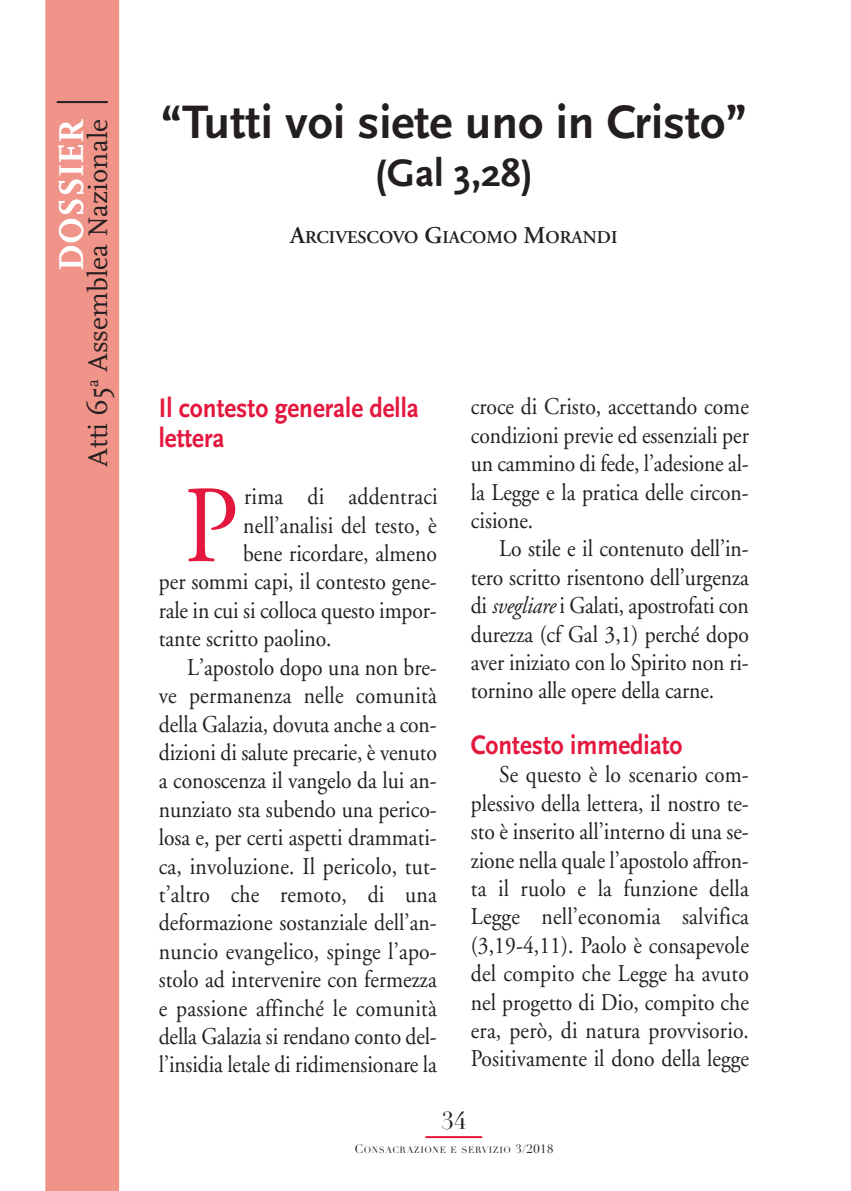
<style>
.page{position:relative;width:851px;height:1191px;background:#fff}
.page>*{position:absolute;margin:0;border:0;box-sizing:border-box;transform-origin:0 0}
.t1{font:109.6px "Adobe Garamond";color:#e4183e;scale:.9 1}
.t2{font:700 49px "Scala Sans";color:#231f20}
.t3{font:700 40px "Scala Sans";color:#231f20}
.t4{font:700 36px "FF Scala";color:#fff}
.t5{font:700 28px/30px "Scala Sans";color:#e4183e;scale:.9 1}
.t6{font:28px "FF Scala";color:#231f20}
.t7{font:24px/28.4px "Adobe Garamond";color:#231f20;text-align:justify;scale:.9 1}
.t8{font:24px "Didot";color:#231f20}
.t9{font:600 18px "Adobe Garamond";color:#231f20}
.t10{font:9px "Didot";letter-spacing:.065em;color:#231f20}
.s1{font-size:24px}
.s2{font-style:italic}
.s3{font-size:12px}
</style>
<div class="page">
<div style="left:45px;top:0;width:74px;height:1191px;background:#f09388"></div>
<hr style="left:425px;top:1136px;width:57px;height:2px;background:#e4183e">
<hr style="left:57px;top:101px;width:51px;height:2px;background:#231f20">
<h3 class="t4" style="left:50px;top:271px;width:153px;rotate:-90deg">DOSSIER</h3>
<p class="t6" style="left:81px;top:466px;width:349px;rotate:-90deg">Atti 65<sup>a</sup> Assemblea Nazionale</p>
<h2 class="t2" style="left:161px;top:92px;width:587px">“Tutti voi siete uno in Cristo”</h2>
<h3 class="t3" style="left:374px;top:149px;width:160px">(Gal 3,28)</h3>
<p class="t9" style="left:290px;top:230px;width:328px"><span class="s1">A</span>RCIVESCOVO <span class="s1">G</span>IACOMO <span class="s1">M</span>ORANDI</p>
<p class="t5" style="left:159px;top:393px;width:290px">Il contesto generale della lettera</p>
<h1 class="t1" style="left:184px;top:482px;width:62px">P</h1>
<p class="t7" style="left:244px;top:484px;width:216px">rima di addentraci</p>
<p class="t7" style="left:243px;top:513px;width:217px">nell’analisi del testo, è</p>
<p class="t7" style="left:243px;top:541px;width:217px">bene ricordare, almeno</p>
<p class="t7" style="left:159px;top:570px;width:310px">per sommi capi, il contesto gene-</p>
<p class="t7" style="left:159px;top:598px;width:310px">rale in cui si colloca questo impor-</p>
<p class="t7" style="left:159px;top:626px;width:193px">tante scritto paolino.</p>
<p class="t7" style="left:187px;top:655px;width:279px">L’apostolo dopo una non bre-</p>
<p class="t7" style="left:159px;top:683px;width:310px">ve permanenza nelle comunità</p>
<p class="t7" style="left:159px;top:712px;width:310px">della Galazia, dovuta anche a con-</p>
<p class="t7" style="left:159px;top:740px;width:310px">dizioni di salute precarie, è venuto</p>
<p class="t7" style="left:159px;top:768px;width:310px">a conoscenza il vangelo da lui an-</p>
<p class="t7" style="left:159px;top:797px;width:310px">nunziato sta subendo una perico-</p>
<p class="t7" style="left:159px;top:825px;width:310px">losa e, per certi aspetti drammati-</p>
<p class="t7" style="left:159px;top:854px;width:310px">ca, involuzione. Il pericolo, tut-</p>
<p class="t7" style="left:159px;top:882px;width:310px">t’altro che remoto, di una</p>
<p class="t7" style="left:159px;top:910px;width:310px">deformazione sostanziale dell’an-</p>
<p class="t7" style="left:159px;top:939px;width:310px">nuncio evangelico, spinge l’apo-</p>
<p class="t7" style="left:159px;top:967px;width:310px">stolo ad intervenire con fermezza</p>
<p class="t7" style="left:159px;top:996px;width:310px">e passione affinché le comunità</p>
<p class="t7" style="left:159px;top:1024px;width:310px">della Galazia si rendano conto del-</p>
<p class="t7" style="left:159px;top:1052px;width:310px">l’insidia letale di ridimensionare la</p>
<p class="t7" style="left:471px;top:394px;width:310px">croce di Cristo, accettando come condizioni previe ed essenziali per un cammino di fede, l’adesione al&shy;la Legge e la pratica delle circon&shy;cisione.</p>
<p class="t7" style="left:471px;top:536px;width:310px;text-indent:28px">Lo stile e il contenuto dell’in&shy;tero scritto risentono dell’urgenza di <span class="s2">svegliare</span> i Galati, apostrofati con durezza (cf Gal 3,1) perché dopo aver iniziato con lo Spirito non ri&shy;tornino alle opere della carne.</p>
<p class="t5" style="left:471px;top:729px;width:237px">Contesto immediato</p>
<p class="t7" style="left:471px;top:762px;width:310px;text-indent:28px">Se questo è lo scenario com&shy;plessivo della lettera, il nostro te&shy;sto è inserito all’interno di una se&shy;zione nella quale l’apostolo affron&shy;ta il ruolo e la funzione della Legge nell’economia salvifica (3,19-4,11). Paolo è consapevole del compito che Legge ha avuto nel progetto di Dio, compito che era, però, di natura provvisorio.<br>Positivamente il dono della legge</p>
<p class="t8" style="left:441px;top:1106px;width:26px">34</p>
<p class="t10" style="left:354px;top:1144px;width:200px"><span class="s3">C</span>ONSACRAZIONE E SERVIZIO <span class="s3">3/2018</span></p>
</div>
